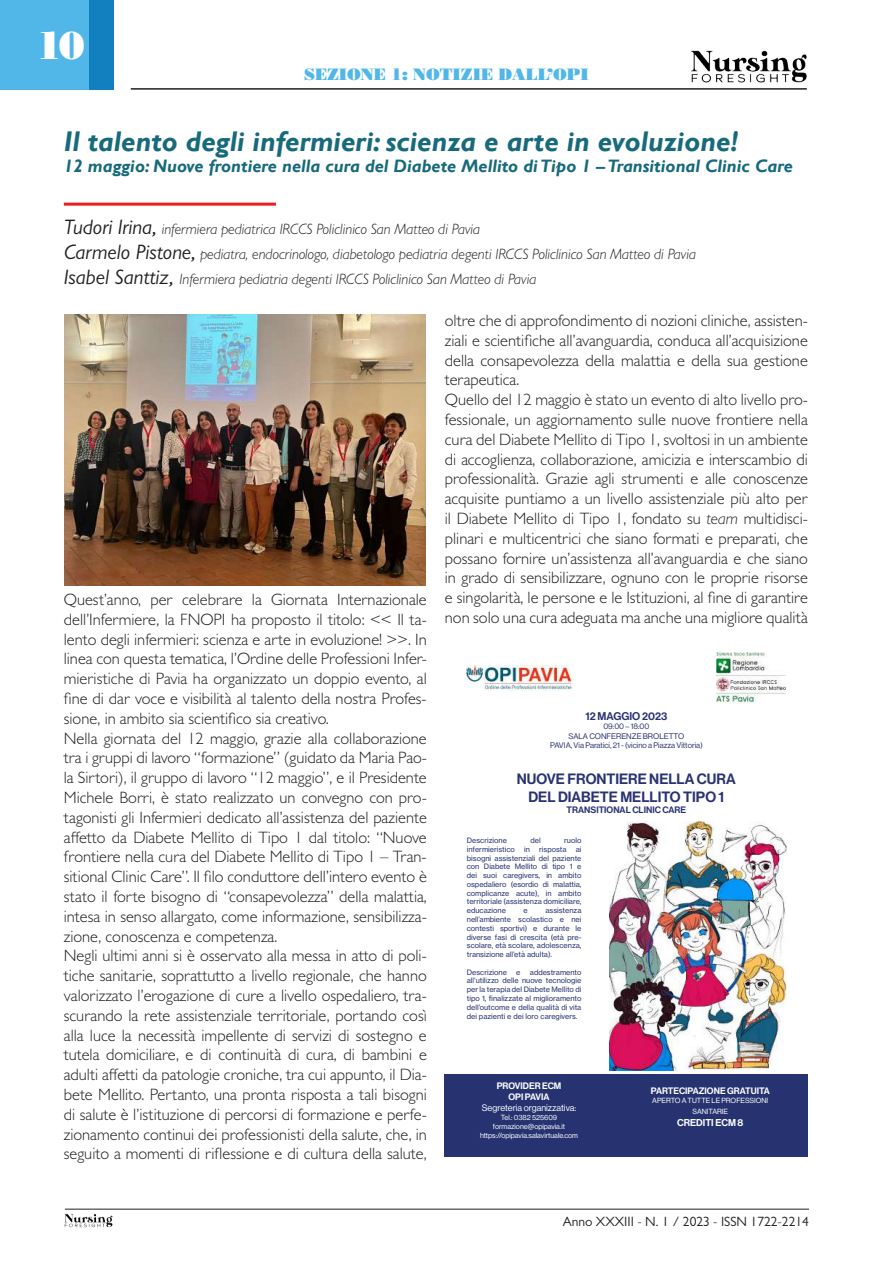
<style>
.page{position:relative;width:893px;height:1263px;background:#fff}
.page>*{position:absolute;margin:0;border:0;box-sizing:border-box;transform-origin:0 0}
.t1{font:39px "Bodoni Poster";color:#fff}
.t2{font:italic 700 28.5px "Gill Sans";color:#176a7b}
.t3{font:italic 700 18px "Gill Sans";color:#176a7b}
.t4{font:300 16.5px/19.8px "Gill Sans";color:#231f20}
.t5{font:16.5px "Bodoni Poster";color:#50b7e8}
.t6{font:italic 300 15px/25.2px "Gill Sans";color:#231f20}
.t7{font:14.7px/17.5px "N Haas Grotesk DS Pro 65 Md";color:#293272;text-align:center}
.t8{font:13.5px "Gill Sans";color:#231f20}
.t9{font:10.95px "N Haas Grotesk DS Pro 65 Md";color:#293272}
.t10{font:9.75px "N Haas Grotesk DS Pro 65 Md";color:#fff}
.t11{font:9.15px/10.9px "N Haas Grotesk DS Pro 65 Md";color:#fff;text-align:center}
.t12{font:9.15px "N Haas Grotesk DS Pro 55 Rg";color:#fff}
.t13{font:9.15px "N Haas Grotesk DS Pro 65 Md";color:#293272}
.t14{font:7.95px/9.4px "N Haas Grotesk DS Pro 55 Rg";color:#293272;text-align:center}
.t15{font:7.35px/8.9px "N Haas Grotesk TX Pro 55 Rg";color:#273371;text-align:justify}
.t16{font:7.35px/8.9px "N Haas Grotesk DS Pro 55 Rg";color:#fff;text-align:center}
.s1{font-weight:400;font-size:21px}
.s2{font-style:italic}
</style>
<div class="page">
<hr style="left:131px;top:88px;width:676px;height:2px;background:#231f20">
<hr style="left:65px;top:1209px;width:744px;height:1px;background:#231f20">
<img style="left:691px;top:50px;width:116px;height:33px">
<img style="left:64px;top:1213px;width:49px;height:15px">
<div style="left:0;top:0;width:101px;height:90px;background:#50b7e8"></div>
<div style="left:89px;top:0;width:24px;height:90px;background:#127fbf"></div>
<hr style="left:64px;top:203px;width:212px;height:3px;background:#ee1d23">
<img style="left:64px;top:315px;width:361px;height:270px">
<div style="left:445px;top:1074px;width:363px;height:83px;background:#273371"></div>
<img style="left:610px;top:821px;width:176px;height:249px">
<img style="left:467px;top:665px;width:105px;height:26px">
<img style="left:716px;top:653px;width:70px;height:50px">
<h1 class="t1" style="left:37px;top:22px;width:50px">10</h1>
<p class="t5" style="left:304px;top:64px;width:286px">SEZIONE 1: NOTIZIE DALL’OPI</p>
<h2 class="t2" style="left:64px;top:125px;width:676px">Il talento degli infermieri: scienza e arte in evoluzione!</h2>
<p class="t3" style="left:64px;top:156px;width:731px">12 maggio: Nuove frontiere nella cura del Diabete Mellito di Tipo 1 – Transitional Clinic Care</p>
<p class="t6" style="left:64px;top:216px;width:634px"><span class="s1">Tudori Irina,</span> infermiera pediatrica IRCCS Policlinico San Matteo di Pavia<br><span class="s1">Carmelo Pistone,</span> pediatra, endocrinologo, diabetologo pediatria degenti IRCCS Policlinico San Matteo di Pavia<br><span class="s1">Isabel Santtiz,</span> Infermiera pediatria degenti IRCCS Policlinico San Matteo di Pavia</p>
<p class="t4" style="left:64px;top:589px;width:365px">Quest’anno, per celebrare la Giornata Internazionale dell’Infermiere, la FNOPI ha proposto il titolo: &lt;&lt; Il ta&shy;lento degli infermieri: scienza e arte in evoluzione! &gt;&gt;. In linea con questa tematica, l’Ordine delle Professioni Infer&shy;mieristiche di Pavia ha organizzato un doppio evento, al fine di dar voce e visibilità al talento della nostra Profes&shy;sione, in ambito sia scientifico sia creativo.<br>Nella giornata del 12 maggio, grazie alla collaborazione tra i gruppi di lavoro “formazione” (guidato da Maria Pao&shy;la Sirtori), il gruppo di lavoro “12 maggio”, e il Presidente Michele Borri, è stato realizzato un convegno con pro&shy;tagonisti gli Infermieri dedicato all’assistenza del paziente affetto da Diabete Mellito di Tipo 1 dal titolo: “Nuove frontiere nella cura del Diabete Mellito di Tipo 1 – Tran&shy;sitional Clinic Care”. Il filo conduttore dell’intero evento è stato il forte bisogno di “consapevolezza” della malattia, intesa in senso allargato, come informazione, sensibilizza&shy;zione, conoscenza e competenza.<br>Negli ultimi anni si è osservato alla messa in atto di poli&shy;tiche sanitarie, soprattutto a livello regionale, che hanno valorizzato l’erogazione di cure a livello ospedaliero, tra&shy;scurando la rete assistenziale territoriale, portando così alla luce la necessità impellente di servizi di sostegno e tutela domiciliare, e di continuità di cura, di bambini e adulti affetti da patologie croniche, tra cui appunto, il Dia&shy;bete Mellito. Pertanto, una pronta risposta a tali bisogni di salute è l’istituzione di percorsi di formazione e perfe&shy;zionamento continui dei professionisti della salute, che, in seguito a momenti di riflessione e di cultura della salute,</p>
<p class="t4" style="left:445px;top:310px;width:365px">oltre che di approfondimento di nozioni cliniche, assisten&shy;ziali e scientifiche all’avanguardia, conduca all’acquisizione della consapevolezza della malattia e della sua gestione terapeutica.<br>Quello del 12 maggio è stato un evento di alto livello pro&shy;fessionale, un aggiornamento sulle nuove frontiere nella cura del Diabete Mellito di Tipo 1, svoltosi in un ambiente di accoglienza, collaborazione, amicizia e interscambio di professionalità. Grazie agli strumenti e alle conoscenze acquisite puntiamo a un livello assistenziale più alto per il Diabete Mellito di Tipo 1, fondato su <span class="s2">team</span> multidisci&shy;plinari e multicentrici che siano formati e preparati, che possano fornire un’assistenza all’avanguardia e che siano in grado di sensibilizzare, ognuno con le proprie risorse e singolarità, le persone e le Istituzioni, al fine di garantire non solo una cura adeguata ma anche una migliore qualità</p>
<p class="t9" style="left:585px;top:710px;width:83px">12 MAGGIO 2023</p>
<p class="t14" style="left:550px;top:722px;width:154px">09:00 – 18:00<br>SALA CONFERENZE BROLETTO<br>PAVIA, Via Paratici, 21 - (vicino a Piazza Vittoria)</p>
<p class="t7" style="left:517px;top:770px;width:220px">NUOVE FRONTIERE NELLA CURA<br>DEL DIABETE MELLITO TIPO 1</p>
<p class="t13" style="left:567px;top:804px;width:121px">TRANSITIONAL CLINIC CARE</p>
<p class="t15" style="left:467px;top:836px;width:42px">Descrizione</p>
<p class="t15" style="left:530px;top:836px;width:12px">del</p>
<p class="t15" style="left:564px;top:836px;width:19px">ruolo</p>
<p class="t15" style="left:467px;top:845px;width:50px">infermieristico</p>
<p class="t15" style="left:524px;top:845px;width:7px">in</p>
<p class="t15" style="left:539px;top:845px;width:29px">risposta</p>
<p class="t15" style="left:467px;top:845px;width:116px;text-indent:109px">ai bisogni assistenziali del paziente con Diabete Mellito di tipo 1 e dei suoi caregivers, in ambito ospedaliero (esordio di malattia, complicanze acute), in ambito territoriale (assistenza domiciliare, educazione</p>
<p class="t15" style="left:467px;top:906px;width:116px;text-indent:79px">assistenza nell’ambiente scolastico e nei contesti sportivi) e durante le diverse fasi di crescita (età pre&shy;scolare, età scolare, adolescenza, transizione all’età adulta).</p>
<p class="t15" style="left:467px;top:968px;width:42px">Descrizione</p>
<p class="t15" style="left:516px;top:968px;width:6px">e</p>
<p class="t15" style="left:524px;top:906px;width:6px">e</p>
<p class="t15" style="left:467px;top:968px;width:116px;text-indent:63px">addestramento all’utilizzo delle nuove tecnologie per la terapia del Diabete Mellito di tipo 1, finalizzate al miglioramento dell’outcome e della qualità di vita dei pazienti e dei loro caregivers.</p>
<p class="t11" style="left:497px;top:1081px;width:66px">PROVIDER ECM<br>OPI PAVIA</p>
<p class="t12" style="left:482px;top:1103px;width:96px">Segreteria organizzativa:</p>
<p class="t16" style="left:480px;top:1113px;width:100px">Tel.: 0382 525609 formazione@opipavia.it https://opipavia.salavirtuale.com</p>
<p class="t11" style="left:651px;top:1086px;width:121px">PARTECIPAZIONE GRATUITA</p>
<p class="t16" style="left:652px;top:1095px;width:117px;line-height:10.9px">APERTO A TUTTE LE PROFESSIONI<br>SANITARIE</p>
<p class="t10" style="left:677px;top:1117px;width:68px">CREDITI ECM 8</p>
<p class="t8" style="left:563px;top:1214px;width:248px">Anno XXXIII - N. 1 / 2023 - ISSN 1722-2214</p>
</div>
